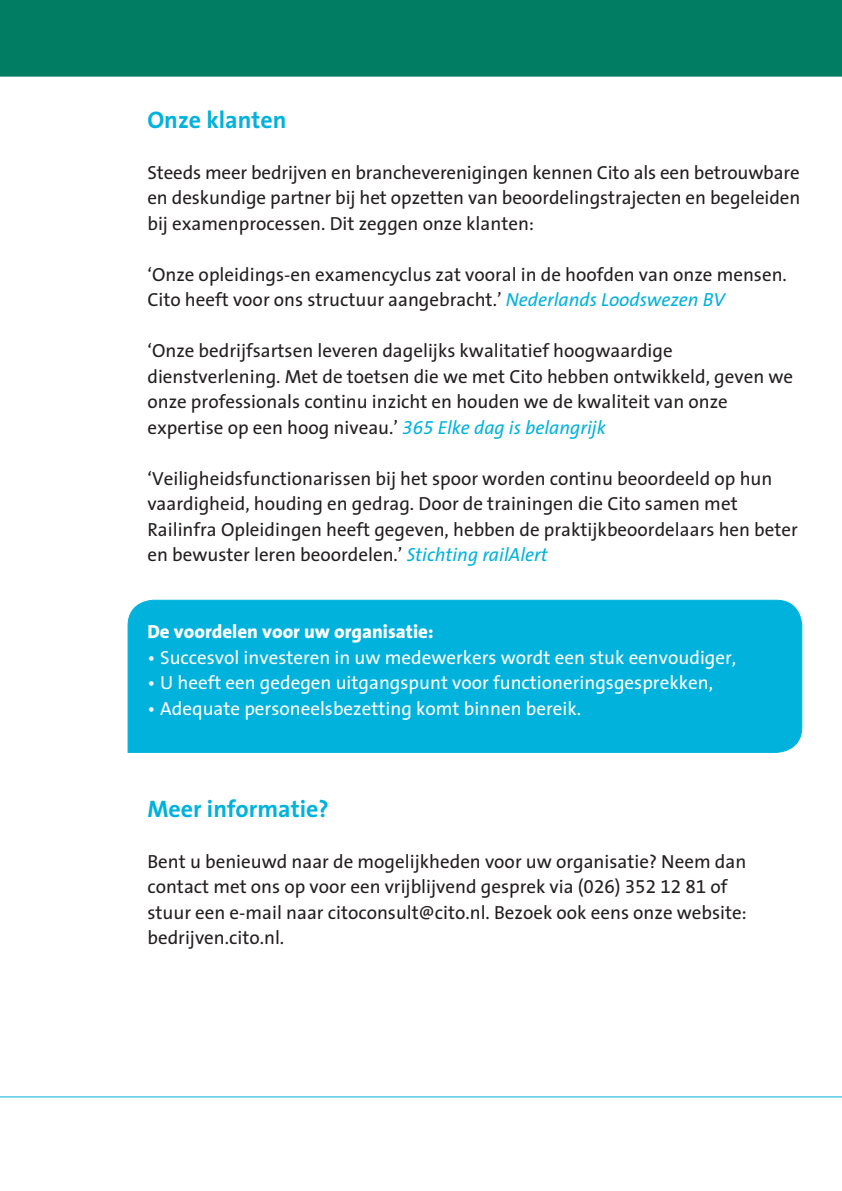
<style>
.page{position:relative;width:842px;height:1191px;background:#fff}
.page>*{position:absolute;margin:0;border:0;box-sizing:border-box;transform-origin:0 0}
.t1{font:700 24px "Cito The Sans";color:#00b2dc}
.t2{font:19px/25.6px "Cito The Sans";color:#231f20}
.t3{font:19px "Cito The Sans";color:#fff}
.t4{font:800 19px "Cito The Sans";color:#fff}
.s1{font-style:italic;color:#00b2dc}
</style>
<div class="page">
<hr style="left:0;top:1096px;width:842px;height:1px;background:#00b2dc">
<div style="left:0;top:0;width:842px;height:77px;background:#007d63"></div>
<div style="left:127px;top:599px;width:676px;height:154px;background:#00b2dc"></div>
<p class="t1" style="left:147px;top:99px;width:141px">Onze klanten</p>
<p class="t2" style="left:147px;top:159px;width:654px;text-align:justify">Steeds meer bedrijven en brancheverenigingen kennen Cito als een betrouwbare en deskundige partner bij het opzetten van beoordelingstrajecten en begeleiden bij examenprocessen. Dit zeggen onze klanten:</p>
<p class="t2" style="left:147px;top:261px;width:641px">‘Onze opleidings-en examencyclus zat vooral in de hoofden van onze mensen.<br>Cito heeft voor ons structuur aangebracht.’ <span class="s1">Nederlands Loodswezen BV</span></p>
<p class="t2" style="left:147px;top:337px;width:647px">‘Onze bedrijfsartsen leveren dagelijks kwalitatief hoogwaardige dienstverlening. Met de toetsen die we met Cito hebben ontwikkeld, geven we onze professionals continu inzicht en houden we de kwaliteit van onze expertise op een hoog niveau.’ <span class="s1">365 Elke dag is belangrijk</span></p>
<p class="t2" style="left:147px;top:465px;width:652px">‘Veiligheidsfunctionarissen bij het spoor worden continu beoordeeld op hun vaardigheid, houding en gedrag. Door de trainingen die Cito samen met Railinfra Opleidingen heeft gegeven, hebben de praktijkbeoordelaars hen beter en bewuster leren beoordelen.’ <span class="s1">Stichting railAlert</span></p>
<p class="t4" style="left:147px;top:615px;width:288px">De voordelen voor uw organisatie:</p>
<p class="t3" style="left:147px;top:641px;width:590px">• Succesvol investeren in uw medewerkers wordt een stuk eenvoudiger,</p>
<p class="t3" style="left:147px;top:667px;width:567px">• U heeft een gedegen uitgangspunt voor functioneringsgesprekken,</p>
<p class="t3" style="left:147px;top:692px;width:435px">• Adequate personeelsbezetting komt binnen bereik.</p>
<p class="t1" style="left:147px;top:788px;width:183px">Meer informatie?</p>
<p class="t2" style="left:147px;top:848px;width:601px">Bent u benieuwd naar de mogelijkheden voor uw organisatie? Neem dan contact met ons op voor een vrijblijvend gesprek via (026) 352 12 81 of stuur een e-mail naar citoconsult@cito.nl. Bezoek ook eens onze website: bedrijven.cito.nl.</p>
</div>
